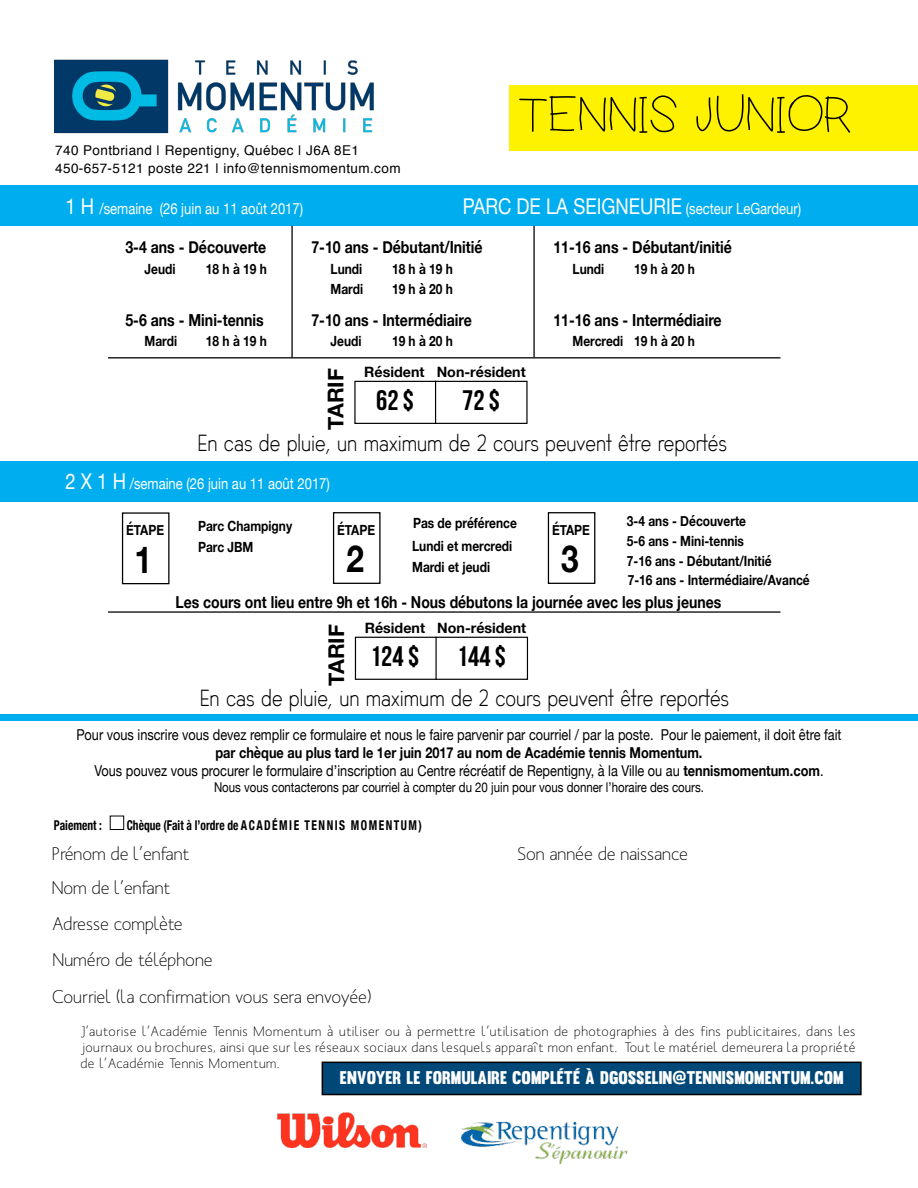
<style>
.page{position:relative;width:918px;height:1188px;background:#fff}
.page>*{position:absolute;margin:0;border:0;box-sizing:border-box;transform-origin:0 0}
.t1{font:51px "Hello Picasso";color:#000}
.t2{font:700 37.05px "Helvetica Neue";color:#000;scale:.85 1}
.t3{font:28.2px "Bebas Neue";color:#000}
.t4{font:21.75px "Helvetica Neue";color:#fff;scale:.85 1}
.t5{font:700 21.75px "Helvetica Neue";color:#000}
.t6{font:18px/36.3px "Mank Sans";color:#000}
.t7{font:18px "Hasta Grotesk";color:#000}
.t8{font:18px "Muro";color:#fff}
.t9{font:700 16.65px "Helvetica Neue";color:#000;scale:.85 1}
.t10{font:700 16.5px "Helvetica Neue";color:#000;scale:.85 1}
.t11{font:15.3px "Helvetica Neue";color:#fff;scale:.85 1}
.t12{font:15px/18px "Helvetica Neue";color:#000;text-align:center;scale:.85 1}
.t13{font:700 14.25px "Helvetica Neue";color:#000}
.t14{font:700 14.1px/21.5px "Helvetica Neue";color:#000;scale:.85 1}
.t15{font:13.5px/16.2px "Mank Sans";letter-spacing:.04em;color:#000;text-align:justify}
.t16{font:13.5px/18px "Helvetica";letter-spacing:.03em;color:#000}
.t17{font:13.5px "Helvetica Neue";color:#000;scale:.85 1}
.t18{font:700 condensed 13.5px "Helvetica Neue";letter-spacing:.13em;color:#000;scale:.85 1}
.t19{font:700 condensed 13.5px "Helvetica Neue";color:#000;scale:.85 1}
.s1{font-size:21.75px}
.s2{font-size:15.3px}
.s3{font-weight:700}
</style>
<div class="page">
<div style="left:509px;top:85px;width:409px;height:65px;background:#fff200"></div>
<div style="left:0;top:186px;width:918px;height:40px;background:#00aeef"></div>
<div style="left:110px;top:816px;width:14px;height:14px;border:1px solid #000"></div>
<img style="left:460px;top:1121px;width:168px;height:42px">
<img style="left:278px;top:1113px;width:149px;height:35px">
<hr style="left:291px;top:226px;width:2px;height:132px;background:#000">
<hr style="left:533px;top:226px;width:2px;height:131px;background:#000">
<div style="left:0;top:461px;width:918px;height:40px;background:#00aeef"></div>
<div style="left:122px;top:512px;width:48px;height:72px;border:1px solid #000"></div>
<div style="left:333px;top:512px;width:48px;height:72px;border:1px solid #000"></div>
<div style="left:548px;top:512px;width:47px;height:72px;border:1px solid #000"></div>
<div style="left:354px;top:381px;width:174px;height:43px;border:1px solid #000"></div>
<hr style="left:435px;top:381px;width:1px;height:43px;background:#000">
<hr style="left:108px;top:357px;width:672px;height:1px;background:#000">
<img style="left:55px;top:59px;width:319px;height:75px">
<hr style="left:108px;top:611px;width:672px;height:2px;background:#000">
<div style="left:0;top:715px;width:918px;height:6px;background:#00aeef"></div>
<div style="left:355px;top:637px;width:173px;height:43px;border:1px solid #000"></div>
<hr style="left:435px;top:637px;width:2px;height:43px;background:#000">
<div style="left:322px;top:1062px;width:539px;height:33px;background:#004878"></div>
<div style="left:322px;top:1062px;width:540px;height:33px;border:2px solid #000"></div>
<p class="t16" style="left:55px;top:142px;width:347px">740 Pontbriand | Repentigny, Québec | J6A 8E1<br>450-657-5121 poste 221 | info@tennismomentum.com</p>
<h1 class="t1" style="left:519px;top:85px;width:333px">TENNIS JUNIOR</h1>
<p class="t11" style="left:65px;top:197px;width:281px"><span class="s1">1 H</span> /semaine (26 juin au 11 août 2017)</p>
<h3 class="t4" style="left:463px;top:191px;width:400px">PARC DE LA SEIGNEURIE <span class="s2">(secteur LeGardeur)</span></h3>
<p class="t9" style="left:125px;top:234px;width:167px">3-4 ans - Découverte</p>
<p class="t14" style="left:145px;top:259px;width:38px">Jeudi</p>
<p class="t14" style="left:206px;top:259px;width:73px">18 h à 19 h</p>
<p class="t9" style="left:125px;top:307px;width:164px">5-6 ans - Mini-tennis</p>
<p class="t14" style="left:145px;top:331px;width:40px">Mardi</p>
<p class="t14" style="left:206px;top:331px;width:73px">18 h à 19 h</p>
<p class="t9" style="left:311px;top:234px;width:203px">7-10 ans - Débutant/Initié</p>
<p class="t14" style="left:331px;top:259px;width:39px">Lundi</p>
<p class="t14" style="left:392px;top:259px;width:73px">18 h à 19 h</p>
<p class="t14" style="left:331px;top:279px;width:40px">Mardi</p>
<p class="t14" style="left:392px;top:279px;width:73px">19 h à 20 h</p>
<p class="t9" style="left:311px;top:307px;width:190px">7-10 ans - Intermédiaire</p>
<p class="t14" style="left:331px;top:331px;width:38px">Jeudi</p>
<p class="t14" style="left:392px;top:331px;width:73px">19 h à 20 h</p>
<p class="t9" style="left:553px;top:234px;width:212px">11-16 ans - Débutant/initié</p>
<p class="t14" style="left:573px;top:259px;width:39px">Lundi</p>
<p class="t14" style="left:634px;top:259px;width:73px">19 h à 20 h</p>
<p class="t9" style="left:553px;top:307px;width:200px">11-16 ans - Intermédiaire</p>
<p class="t14" style="left:573px;top:331px;width:145px">Mercredi 19 h à 20 h</p>
<h3 class="t5" style="left:319px;top:430px;width:63px;rotate:-90deg">TARIF</h3>
<p class="t13" style="left:364px;top:361px;width:62px">Résident</p>
<h3 class="t3" style="left:376px;top:385px;width:39px">62 $</h3>
<p class="t13" style="left:437px;top:361px;width:91px">Non-résident</p>
<h3 class="t3" style="left:462px;top:385px;width:39px">72 $</h3>
<p class="t7" style="left:198px;top:430px;width:531px">En cas de pluie, un maximum de 2 cours peuvent être reportés</p>
<p class="t11" style="left:65px;top:473px;width:313px"><span class="s1">2 X 1 H</span> /semaine (26 juin au 11 août 2017)</p>
<p class="t14" style="left:198px;top:515px;width:112px">Parc Champigny<br>Parc JBM</p>
<p class="t14" style="left:413px;top:513px;width:124px">Pas de préférence</p>
<p class="t14" style="left:337px;top:519px;width:46px">ÉTAPE</p>
<h2 class="t2" style="left:346px;top:530px;width:22px">2</h2>
<p class="t14" style="left:126px;top:520px;width:46px">ÉTAPE</p>
<h2 class="t2" style="left:134px;top:530px;width:22px">1</h2>
<p class="t14" style="left:412px;top:535px;width:119px">Lundi et mercredi<br>Mardi et jeudi</p>
<p class="t14" style="left:627px;top:512px;width:142px;line-height:19.2px">3-4 ans - Découverte<br>5-6 ans - Mini-tennis</p>
<p class="t14" style="left:552px;top:519px;width:46px">ÉTAPE</p>
<h2 class="t2" style="left:561px;top:530px;width:22px">3</h2>
<p class="t14" style="left:627px;top:553px;width:217px;line-height:18.5px">7-16 ans - Débutant/Initié<br>7-16 ans - Intermédiaire/Avancé</p>
<p class="t10" style="left:175px;top:589px;width:644px">Les cours ont lieu entre 9h et 16h - Nous débutons la journée avec les plus jeunes</p>
<h3 class="t5" style="left:319px;top:686px;width:63px;rotate:-90deg">TARIF</h3>
<p class="t13" style="left:365px;top:616px;width:62px">Résident</p>
<h3 class="t3" style="left:370px;top:641px;width:51px">124 $</h3>
<p class="t13" style="left:437px;top:616px;width:91px">Non-résident</p>
<h3 class="t3" style="left:457px;top:641px;width:51px">144 $</h3>
<p class="t7" style="left:200px;top:684px;width:531px">En cas de pluie, un maximum de 2 cours peuvent être reportés</p>
<p class="t12" style="left:76px;top:727px;width:902px">Pour vous inscrire vous devez remplir ce formulaire et nous le faire parvenir par courriel / par la poste. Pour le paiement, il doit être fait</p>
<p class="t12" style="left:94px;top:745px;width:859px"><span class="s3">par chèque au plus tard le 1er juin 2017 au nom de Académie tennis Momentum.<br></span>Vous pouvez vous procurer le formulaire d’inscription au Centre récréatif de Repentigny, à la Ville ou au <span class="s3">tennismomentum.com</span>.</p>
<p class="t17" style="left:214px;top:778px;width:578px">Nous vous contacterons par courriel à compter du 20 juin pour vous donner l’horaire des cours.</p>
<p class="t19" style="left:54px;top:814px;width:58px">Paiement :</p>
<p class="t18" style="left:127px;top:814px;width:349px">Chèque (Fait à l’ordre de ACADÉMIE TENNIS MOMENTUM)</p>
<p class="t6" style="left:52px;top:836px;width:139px;line-height:34.5px">Prénom de l’enfant<br>Nom de l’enfant</p>
<p class="t6" style="left:517px;top:835px;width:172px">Son année de naissance</p>
<p class="t6" style="left:52px;top:906px;width:321px">Adresse complète<br>Numéro de téléphone<br>Courriel (la confirmation vous sera envoyée)</p>
<p class="t15" style="left:80px;top:1023px;width:777px">J’autorise l’Académie Tennis Momentum à utiliser ou à permettre l’utilisation de photographies à des fins publicitaires, dans les journaux ou brochures, ainsi que sur les réseaux sociaux dans lesquels apparaît mon enfant. Tout le matériel demeurera la propriété de l’Académie Tennis Momentum.</p>
<p class="t8" style="left:340px;top:1067px;width:505px">ENVOYER LE FORMULAIRE COMPLÉTÉ À DGOSSELIN@TENNISMOMENTUM.COM</p>
</div>
